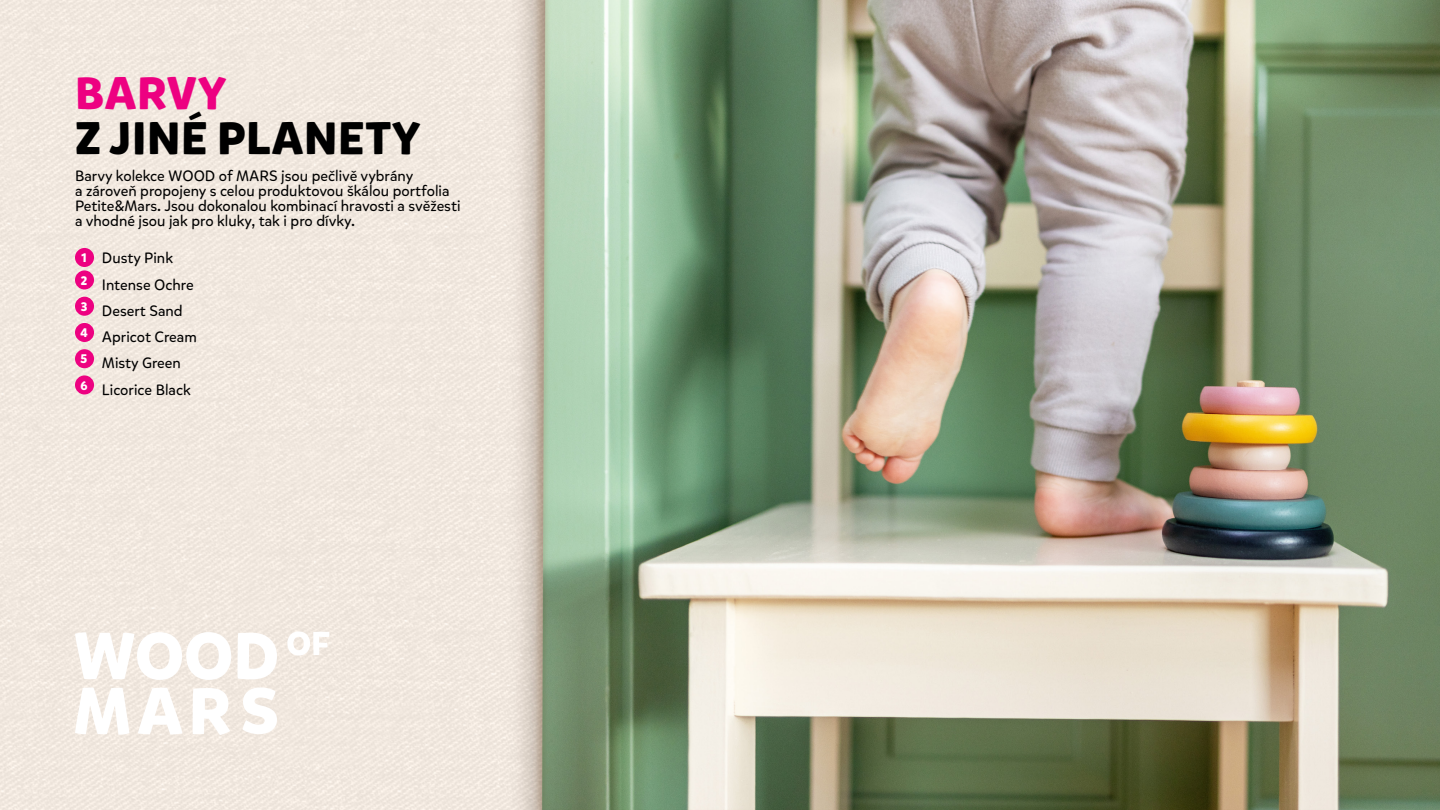
<style>
.page{position:relative;width:1440px;height:810px;background:#fff}
.page>*{position:absolute;margin:0;border:0;box-sizing:border-box;transform-origin:0 0}
.t1{font:700 45.3px "Mikado";letter-spacing:.015em;color:#000}
.t2{font:700 45.3px "Mikado";letter-spacing:.01em;color:#ed0181}
.t3{font:15px/26.2px "Mikado";color:#000}
.s1{font-weight:700;font-size:12.38px;color:#fff}
</style>
<div class="page">
<img style="left:0;top:0;width:1440px;height:810px">
<div style="left:75px;top:248px;width:19px;height:19px;background:#ed0181;border-radius:50%"></div>
<div style="left:75px;top:270px;width:19px;height:20px;background:#ed0181;border-radius:50%"></div>
<div style="left:75px;top:297px;width:19px;height:19px;background:#ed0181;border-radius:50%"></div>
<div style="left:75px;top:323px;width:19px;height:19px;background:#ed0181;border-radius:50%"></div>
<div style="left:75px;top:349px;width:19px;height:19px;background:#ed0181;border-radius:50%"></div>
<div style="left:75px;top:375px;width:19px;height:19px;background:#ed0181;border-radius:50%"></div>
<svg style="left:75px;top:632px;width:156px;height:48px"></svg>
<svg style="left:237px;top:633px;width:40px;height:46px"></svg>
<svg style="left:75px;top:687px;width:54px;height:48px"></svg>
<svg style="left:138px;top:688px;width:44px;height:47px"></svg>
<svg style="left:192px;top:688px;width:38px;height:47px"></svg>
<svg style="left:242px;top:687px;width:35px;height:47px"></svg>
<svg style="left:287px;top:631px;width:42px;height:25px"></svg>
<h1 class="t2" style="left:75px;top:65px;width:152px">BARVY</h1>
<h1 class="t1" style="left:75px;top:110px;width:347px">Z JINÉ PLANETY</h1>
<p class="t3" style="left:75px;top:168px;width:387px;line-height:15px">Barvy kolekce WOOD of MARS jsou pečlivě vybrány<br>a zároveň propojeny s celou produktovou škálou portfolia Petite&amp;Mars. Jsou dokonalou kombinací hravosti a svěžesti a vhodné jsou jak pro kluky, tak i pro dívky.</p>
<p class="t3" style="left:80px;top:245px;width:118px"><span class="s1">1</span> Dusty Pink<br><sup>2</sup> Intense Ochre<br><sup>3</sup> Desert Sand<br><sup>4</sup> Apricot Cream<br><sup>5</sup> Misty Green<br><sup>6</sup> Licorice Black</p>
</div>
